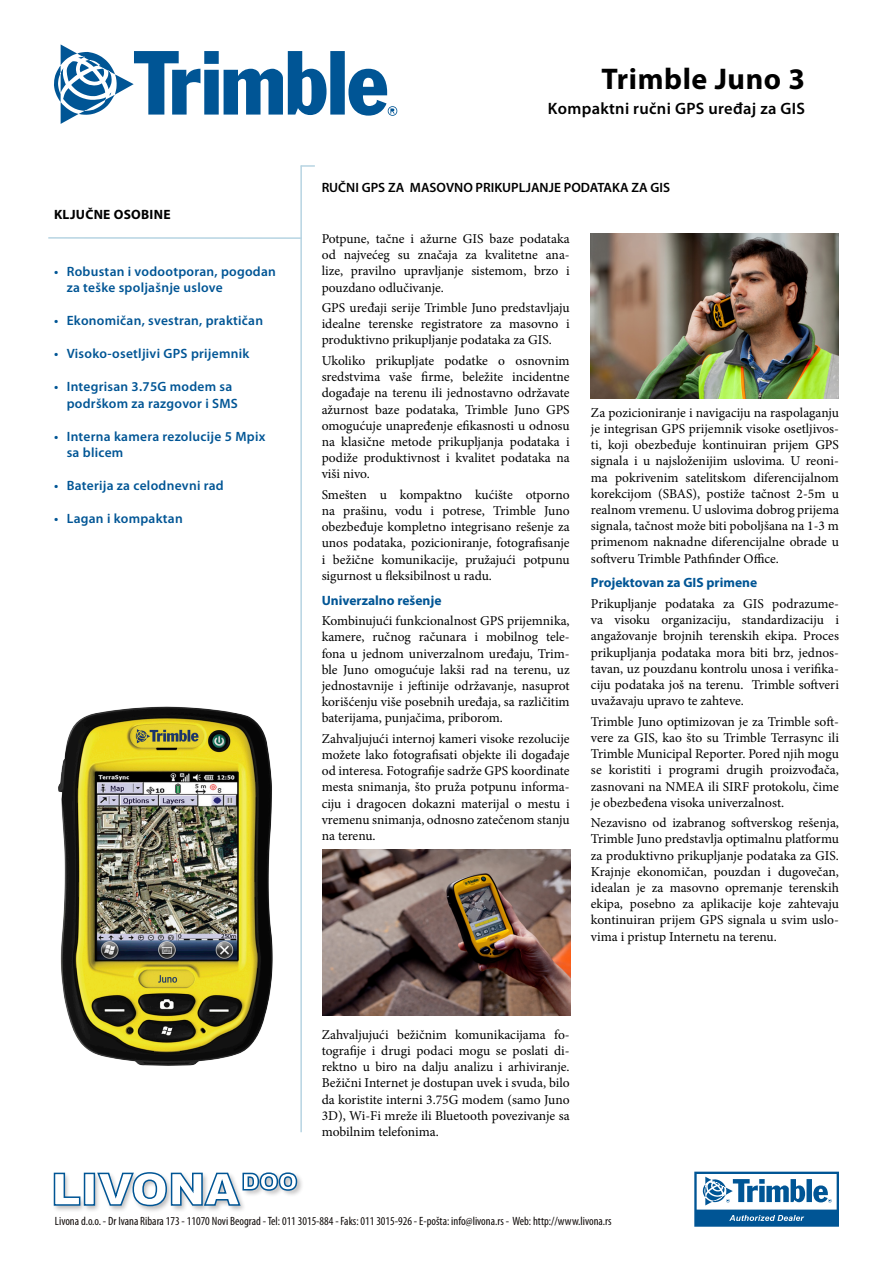
<style>
.page{position:relative;width:893px;height:1263px;background:#fff}
.page>*{position:absolute;margin:0;border:0;box-sizing:border-box;transform-origin:0 0}
.t1{font:700 30px "Myriad Pro";letter-spacing:.02em;color:#000}
.t2{font:600 16.5px "Myriad Pro";letter-spacing:.02em;color:#000}
.Tekst{font:13.5px/16.2px "Minion Pro";color:#000;text-align:justify}
.Ključne_reči{font:600 13.5px/16.2px "Myriad Pro";letter-spacing:.02em;color:#005595}
.t3{font:600 13.5px "Myriad Pro";color:#000}
.Podnaslov_1{font:700 13.5px "Myriad Pro";color:#005595}
.t4{font:700 13.5px "Myriad Pro";letter-spacing:.02em;color:#000}
.t5{font:condensed 12px "Myriad Pro";color:#100b09}
</style>
<div class="page">
<hr style="left:48px;top:237px;width:254px;height:2px;background:#b6d4e2">
<svg style="left:301px;top:165px;width:14px;height:2px"></svg>
<hr style="left:300px;top:166px;width:2px;height:966px;background:#b6d4e2">
<svg style="left:54px;top:44px;width:343px;height:80px"></svg>
<div style="left:694px;top:1172px;width:145px;height:55px;border:2px solid #005595"></div>
<svg style="left:695px;top:1177px;width:143px;height:49px"></svg>
<div style="left:53px;top:1171px;width:251px;height:42px;background:#231f20;opacity:.3"></div>
<svg style="left:53px;top:1171px;width:245px;height:36px"></svg>
<img style="left:591px;top:233px;width:248px;height:165px">
<img style="left:322px;top:850px;width:248px;height:165px">
<img style="left:58px;top:706px;width:215px;height:360px">
<p class="t1" style="left:601px;top:60px;width:205px">Trimble Juno 3</p>
<p class="t2" style="left:548px;top:97px;width:259px">Kompaktni ručni GPS uređaj za GIS</p>
<p class="t4" style="left:54px;top:206px;width:118px">KLJUČNE OSOBINE</p>
<p class="Ključne_reči" style="left:67px;top:263px;width:211px;text-indent:-13px">• Robustan i vodootporan, pogodan za teške spoljašnje uslove</p>
<p class="Ključne_reči" style="left:54px;top:312px;width:211px">• Ekonomičan, svestran, praktičan</p>
<p class="Ključne_reči" style="left:54px;top:345px;width:197px">• Visoko-osetljivi GPS prijemnik</p>
<p class="Ključne_reči" style="left:67px;top:378px;width:173px;text-indent:-13px">• Integrisan 3.75G modem sa podrškom za razgovor i SMS</p>
<p class="Ključne_reči" style="left:67px;top:428px;width:200px;text-indent:-13px">• Interna kamera rezolucije 5 Mpix sa blicem</p>
<p class="Ključne_reči" style="left:54px;top:477px;width:171px">• Baterija za celodnevni rad</p>
<p class="Ključne_reči" style="left:54px;top:510px;width:130px">• Lagan i kompaktan</p>
<p class="t3" style="left:322px;top:178px;width:350px">RUČNI GPS ZA MASOVNO PRIKUPLJANJE PODATAKA ZA GIS</p>
<p class="Tekst" style="left:322px;top:231px;width:250px">Potpune, tačne i ažurne GIS baze podataka od najvećeg su značaja za kvalitetne ana&shy;lize, pravilno upravljanje sistemom, brzo i pouzdano odlučivanje.</p>
<p class="Tekst" style="left:322px;top:300px;width:249px">GPS uređaji serije Trimble Juno predstavljaju idealne terenske registratore za masovno i produktivno prikupljanje podataka za GIS.</p>
<p class="Tekst" style="left:322px;top:353px;width:250px">Ukoliko prikupljate podatke o osnovnim sredstvima vaše firme, beležite incidentne događaje na terenu ili jednostavno održavate ažurnost baze podataka, Trimble Juno GPS omogućuje unapređenje efikasnosti u odnosu na klasične metode prikupljanja podataka i podiže produktivnost i kvalitet podataka na viši nivo.</p>
<p class="Tekst" style="left:322px;top:486px;width:250px">Smešten u kompaktno kućište otporno na prašinu, vodu i potrese, Trimble Juno obezbeđuje kompletno integrisano rešenje za unos podataka, pozicioniranje, fotografisanje i bežične komunikacije, pružajući potpunu sigurnost u fleksibilnost u radu.</p>
<p class="Podnaslov_1" style="left:322px;top:591px;width:121px">Univerzalno rešenje</p>
<p class="Tekst" style="left:322px;top:613px;width:250px">Kombinujući funkcionalnost GPS prijemnika, kamere, ručnog računara i mobilnog tele&shy;fona u jednom univerzalnom uređaju, Trim&shy;ble Juno omogućuje lakši rad na terenu, uz jednostavnije i jeftinije održavanje, nasuprot korišćenju više posebnih uređaja, sa različitim baterijama, punjačima, priborom.</p>
<p class="Tekst" style="left:322px;top:730px;width:250px">Zahvaljujući internoj kameri visoke rezolucije možete lako fotografisati objekte ili događaje od interesa. Fotografije sadrže GPS koordinate mesta snimanja, što pruža potpunu informa&shy;ciju i dragocen dokazni materijal o mestu i vremenu snimanja, odnosno zatečenom stanju na terenu.</p>
<p class="Tekst" style="left:591px;top:404px;width:250px">Za pozicioniranje i navigaciju na raspolaganju je integrisan GPS prijemnik visoke osetljivos&shy;ti, koji obezbeđuje kontinuiran prijem GPS signala i u najsloženijim uslovima. U reoni&shy;ma pokrivenim satelitskom diferencijalnom korekcijom (SBAS), postiže tačnost 2-5m u realnom vremenu. U uslovima dobrog prijema signala, tačnost može biti poboljšana na 1-3 m primenom naknadne diferencijalne obrade u softveru Trimble Pathfinder Office.</p>
<p class="Podnaslov_1" style="left:591px;top:574px;width:168px">Projektovan za GIS primene</p>
<p class="Tekst" style="left:591px;top:596px;width:250px">Prikupljanje podataka za GIS podrazume&shy;va visoku organizaciju, standardizaciju i angažovanje brojnih terenskih ekipa. Proces prikupljanja podataka mora biti brz, jednos&shy;tavan, uz pouzdanu kontrolu unosa i verifika&shy;ciju podataka još na terenu. Trimble softveri uvažavaju upravo te zahteve.</p>
<p class="Tekst" style="left:591px;top:713px;width:250px">Trimble Juno optimizovan je za Trimble soft&shy;vere za GIS, kao što su Trimble Terrasync ili Trimble Municipal Reporter. Pored njih mogu se koristiti i programi drugih proizvođača, zasnovani na NMEA ili SIRF protokolu, čime je obezbeđena visoka univerzalnost.</p>
<p class="Tekst" style="left:591px;top:815px;width:250px">Nezavisno od izabranog softverskog rešenja, Trimble Juno predstavlja optimalnu platformu za produktivno prikupljanje podataka za GIS.<br>Krajnje ekonomičan, pouzdan i dugovečan, idealan je za masovno opremanje terenskih ekipa, posebno za aplikacije koje zahtevaju kontinuiran prijem GPS signala u svim uslo&shy;vima i pristup Internetu na terenu.</p>
<p class="Tekst" style="left:322px;top:1026px;width:250px">Zahvaljujući bežičnim komunikacijama fo&shy;tografije i drugi podaci mogu se poslati di&shy;rektno u biro na dalju analizu i arhiviranje.<br>Bežični Internet je dostupan uvek i svuda, bilo da koristite interni 3.75G modem (samo Juno 3D), Wi-Fi mreže ili Bluetooth povezivanje sa mobilnim telefonima.</p>
<p class="t5" style="left:55px;top:1214px;width:558px">Livona d.o.o. - Dr Ivana Ribara 173 - 11070 Novi Beograd - Tel: 011 3015-884 - Faks: 011 3015-926 - E-pošta: info@livona.rs - Web: http://www.livona.rs</p>
</div>
